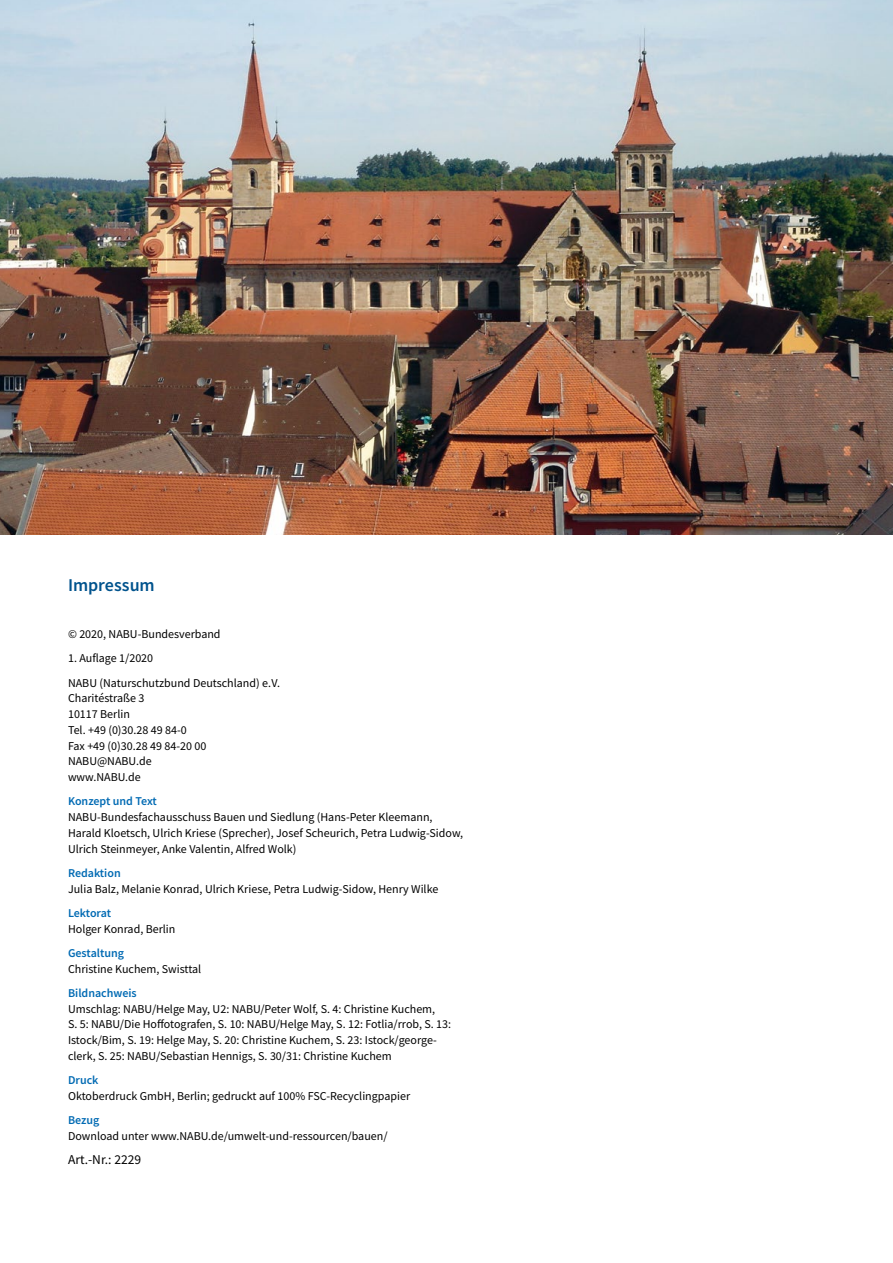
<style>
.page{position:relative;width:893px;height:1263px;background:#fff}
.page>*{position:absolute;margin:0;border:0;box-sizing:border-box;transform-origin:0 0}
.t1{font:600 18px "Source Sans Pro";color:#00538d}
.t2{font:13.5px "Source Sans Pro";color:#000}
.t3{font:12px/15.8px "Source Sans Pro";color:#000}
.t4{font:600 12px "Source Sans Pro";color:#006ab3}
</style>
<div class="page">
<img style="left:0;top:0;width:893px;height:534px">
<h1 class="t1" style="left:68px;top:573px;width:88px">Impressum</h1>
<p class="t3" style="left:68px;top:626px;width:154px">© 2020, NABU-Bundesverband</p>
<p class="t3" style="left:68px;top:646px;width:213px;line-height:24.3px">1. Auflage 1/2020<br>NABU (Naturschutzbund Deutschland) e.V.</p>
<p class="t3" style="left:68px;top:690px;width:140px">Charitéstraße 3<br>10117 Berlin<br>Tel. +49 (0)30.28 49 84-0<br>Fax +49 (0)30.28 49 84-20 00<br>NABU@NABU.de www.NABU.de</p>
<p class="t4" style="left:68px;top:793px;width:90px">Konzept und Text</p>
<p class="t3" style="left:68px;top:809px;width:397px">NABU-Bundesfachausschuss Bauen und Siedlung (Hans-Peter Kleemann,<br>Harald Kloetsch, Ulrich Kriese (Sprecher), Josef Scheurich, Petra Ludwig-Sidow,<br>Ulrich Steinmeyer, Anke Valentin, Alfred Wolk)</p>
<p class="t4" style="left:68px;top:865px;width:54px">Redaktion</p>
<p class="t3" style="left:68px;top:880px;width:372px">Julia Balz, Melanie Konrad, Ulrich Kriese, Petra Ludwig-Sidow, Henry Wilke</p>
<p class="t4" style="left:68px;top:905px;width:45px">Lektorat</p>
<p class="t3" style="left:68px;top:920px;width:109px">Holger Konrad, Berlin</p>
<p class="t4" style="left:68px;top:945px;width:58px">Gestaltung</p>
<p class="t3" style="left:68px;top:960px;width:135px">Christine Kuchem, Swisttal</p>
<p class="t4" style="left:68px;top:985px;width:70px">Bildnachweis</p>
<p class="t3" style="left:68px;top:1000px;width:385px">Umschlag: NABU/Helge May, U2: NABU/Peter Wolf, S. 4: Christine Kuchem,<br>S. 5: NABU/Die Hoffotografen, S. 10: NABU/Helge May, S. 12: Fotlia/rrob, S. 13:<br>Istock/Bim, S. 19: Helge May, S. 20: Christine Kuchem, S. 23: Istock/george&shy;clerk, S. 25: NABU/Sebastian Hennigs, S. 30/31: Christine Kuchem</p>
<p class="t4" style="left:68px;top:1072px;width:32px">Druck</p>
<p class="t3" style="left:68px;top:1088px;width:344px">Oktoberdruck GmbH, Berlin; gedruckt auf 100% FSC-Recyclingpapier</p>
<p class="t4" style="left:68px;top:1112px;width:33px">Bezug</p>
<p class="t3" style="left:68px;top:1128px;width:321px">Download unter www.NABU.de/umwelt-und-ressourcen/bauen/</p>
<p class="t2" style="left:68px;top:1151px;width:75px">Art.-Nr.: 2229</p>
</div>
